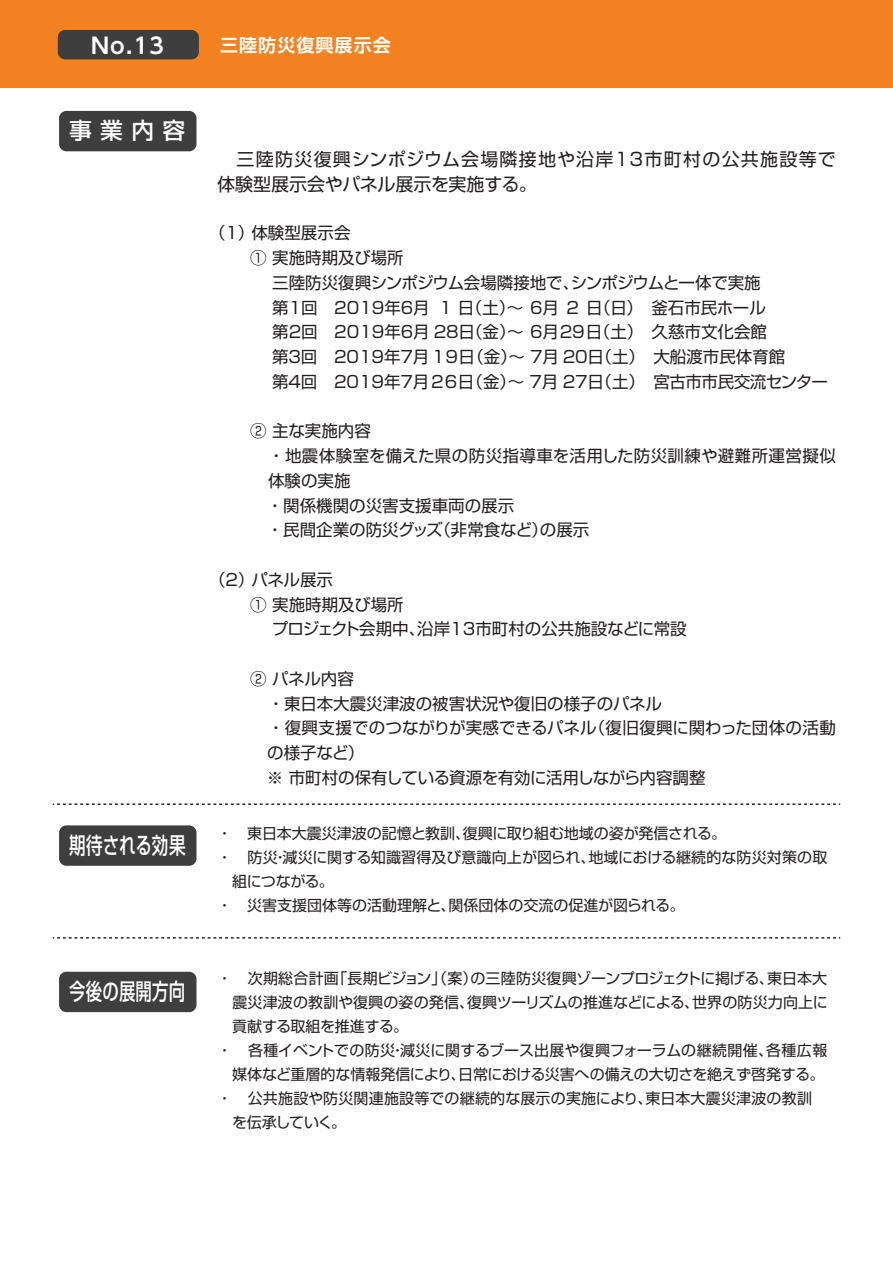
<style>
.page{position:relative;width:893px;height:1263px;background:#fff}
.page>*{position:absolute;margin:0;border:0;box-sizing:border-box;transform-origin:0 0}
.t1{font:500 22.8px "Shin Go Pr 6 N";letter-spacing:.01em;color:#fff;scale:.72 1}
.t2{font:500 22.8px "Shin Go Pr 6 N";letter-spacing:.01em;color:#fff;scale:.73 1}
.t3{font:500 22.8px "Shin Go Pr 6 N";letter-spacing:.01em;color:#fff}
.t4{font:700 21.9px "UD Shin Go NT Pro De";color:#fff}
.t5{font:18px/24.8px "Shin Go Pr 6 N";letter-spacing:.045em;color:#231f20}
.t6{font:700 18px "Shin Go Pr 6 N De";letter-spacing:.06em;color:#fff}
.t7{font:16.5px/24.8px "Shin Go Pr 6 N";color:#231f20}
.t8{font:16.5px "Shin Go Pr 6 N";letter-spacing:-.025em;color:#231f20}
.t9{font:16.5px "Shin Go Pr 6 N";letter-spacing:-.02em;color:#231f20}
.t10{font:15px "Shin Go Pr 6 N";color:#231f20}
.t11{font:15px "Shin Go Pr 6 N";letter-spacing:-.02em;color:#231f20}
.t12{font:15px "Shin Go Pr 6 N";letter-spacing:-.055em;color:#231f20}
</style>
<div class="page">
<div style="left:0;top:0;width:893px;height:88px;background:#f58220"></div>
<div style="left:58px;top:30px;width:141px;height:29px;background:#3e3e3f;border-radius:7px"></div>
<div style="left:59px;top:111px;width:137px;height:40px;background:#3e3e3f;border-radius:7px"></div>
<div style="left:59px;top:972px;width:137px;height:40px;background:#3e3e3f;border-radius:7px"></div>
<div style="left:59px;top:825px;width:137px;height:41px;background:#3e3e3f;border-radius:7px"></div>
<svg style="left:53px;top:937px;width:787px;height:1px"></svg>
<svg style="left:53px;top:803px;width:787px;height:2px"></svg>
<h2 class="t4" style="left:91px;top:28px;width:74px">No.13</h2>
<p class="t6" style="left:220px;top:31px;width:172px">三陸防災復興展示会</p>
<h1 class="t3" style="left:69px;top:112px;width:118px">事業内容</h1>
<h1 class="t2" style="left:69px;top:826px;width:161px">期待される効果</h1>
<h1 class="t1" style="left:69px;top:972px;width:163px">今後の展開方向</h1>
<p class="t5" style="left:217px;top:146px;width:620px">　三陸防災復興シンポジウム会場隣接地や沿岸13市町村の公共施設等で体験型展示会やパネル展示を実施する。</p>
<p class="t7" style="left:209px;top:219px;width:143px">（１）体験型展示会</p>
<p class="t7" style="left:250px;top:244px;width:155px">① 実施時期及び場所</p>
<p class="t9" style="left:272px;top:269px;width:490px">三陸防災復興シンポジウム会場隣接地で、シンポジウムと一体で実施</p>
<p class="t7" style="left:272px;top:294px;width:495px">第1回　2019年６月 １日（土）～ ６月 ２日（日）　釡石市民ホール</p>
<p class="t7" style="left:272px;top:318px;width:496px">第2回　2019年６月 28日（金）～ ６月29日（土）　久慈市文化会館</p>
<p class="t7" style="left:272px;top:343px;width:515px">第３回　2019年７月 19日（金）～ ７月 20日（土）　大船渡市民体育館</p>
<p class="t8" style="left:272px;top:368px;width:557px">第４回　2019年７月26日（金）～ ７月 27日（土）　宮古市市民交流センター</p>
<p class="t7" style="left:267px;top:417px;width:571px;text-indent:-17px">② 主な実施内容<br>・地震体験室を備えた県の防災指導車を活用した防災訓練や避難所運営擬似体験の実施<br>・関係機関の災害支援車両の展示<br>・民間企業の防災グッズ（非常食など）の展示</p>
<p class="t7" style="left:209px;top:566px;width:126px">（２）パネル展示</p>
<p class="t7" style="left:250px;top:591px;width:155px">① 実施時期及び場所</p>
<p class="t7" style="left:272px;top:615px;width:417px">プロジェクト会期中、沿岸13市町村の公共施設などに常設</p>
<p class="t7" style="left:267px;top:665px;width:571px;text-indent:-17px">② パネル内容<br>・東日本大震災津波の被害状況や復旧の様子のパネル<br>・復興支援でのつながりが実感できるパネル（復旧復興に関わった団体の活動の様子など）<br>※ 市町村の保有している資源を有効に活用しながら内容調整</p>
<p class="t10" style="left:217px;top:821px;width:510px">・ 東日本大震災津波の記憶と教訓、復興に取り組む地域の姿が発信される。</p>
<p class="t10" style="left:217px;top:845px;width:612px">・ 防災・減災に関する知識習得及び意識向上が図られ、地域における継続的な防災対策の取</p>
<p class="t10" style="left:232px;top:869px;width:103px">組につながる。</p>
<p class="t10" style="left:217px;top:893px;width:469px">・ 災害支援団体等の活動理解と、関係団体の交流の促進が図られる。</p>
<p class="t10" style="left:217px;top:966px;width:611px">・ 次期総合計画「長期ビジョン」（案）の三陸防災復興ゾーンプロジェクトに掲げる、東日本大</p>
<p class="t10" style="left:232px;top:990px;width:597px">震災津波の教訓や復興の姿の発信、復興ツーリズムの推進などによる、世界の防災力向上に</p>
<p class="t11" style="left:232px;top:1014px;width:177px">貢献する取組を推進する。</p>
<p class="t10" style="left:217px;top:1038px;width:612px">・ 各種イベントでの防災・減災に関するブース出展や復興フォーラムの継続開催、各種広報</p>
<p class="t10" style="left:232px;top:1062px;width:594px">媒体など重層的な情報発信により、日常における災害への備えの大切さを絶えず啓発する。</p>
<p class="t10" style="left:217px;top:1086px;width:596px">・ 公共施設や防災関連施設等での継続的な展示の実施により、東日本大震災津波の教訓</p>
<p class="t12" style="left:232px;top:1110px;width:116px">を伝承していく。</p>
</div>
